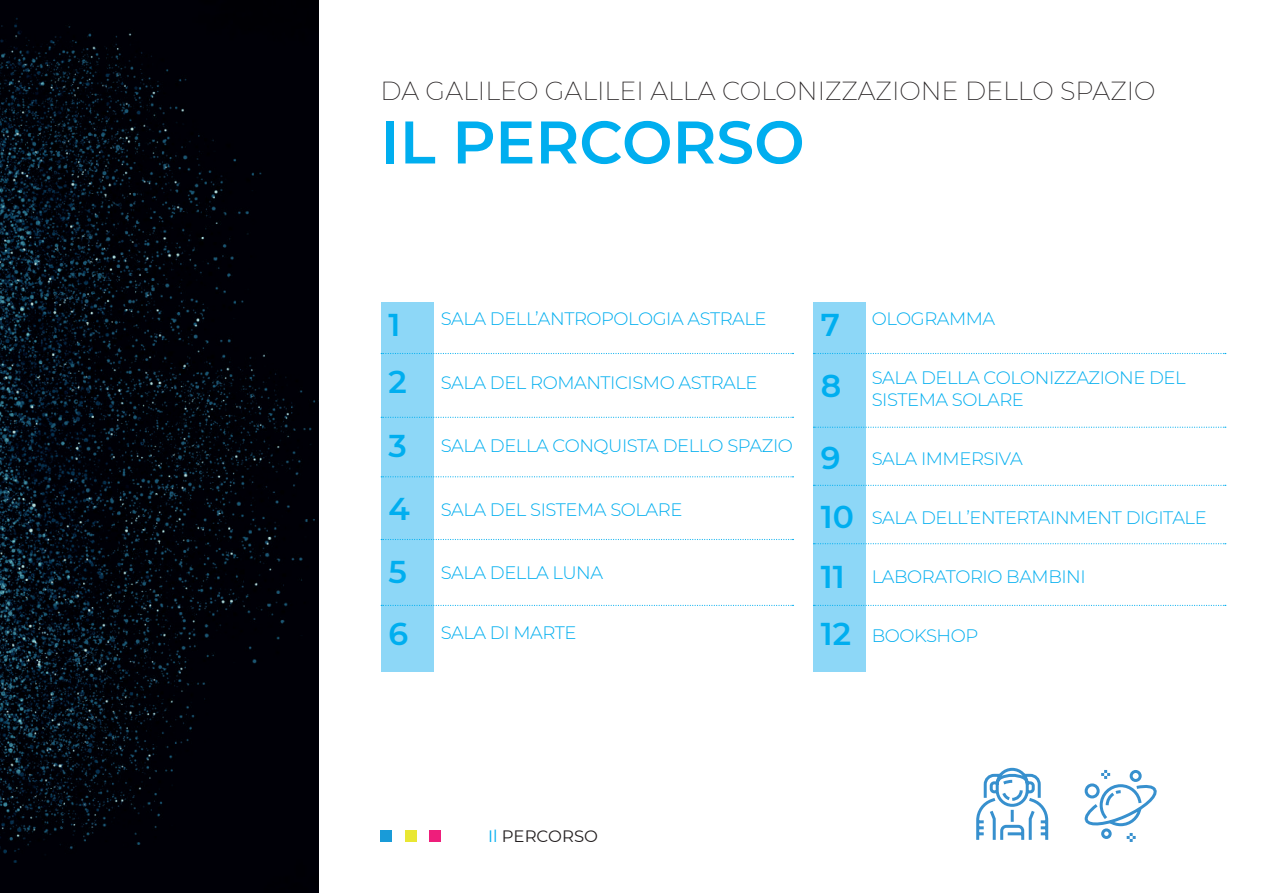
<style>
.page{position:relative;width:1263px;height:893px;background:#fff}
.page>*{position:absolute;margin:0;border:0;box-sizing:border-box;transform-origin:0 0}
.t1{font:600 60px "Montserrat";color:#00aeef}
.t2{font:600 31.5px "Montserrat";color:#00aeef}
.t3{font:200 25.5px "Montserrat";color:#231f20}
.t4{font:300 18px/21.6px "Montserrat";letter-spacing:-.025em;color:#00aeef}
.t5{font:16.5px "Montserrat";color:#231f20}
.s1{color:#fff}
.s2{color:#00aeef}
</style>
<div class="page">
<div style="left:429px;top:830px;width:12px;height:12px;background:#ee1e7b"></div>
<div style="left:405px;top:830px;width:11px;height:12px;background:#e9e733"></div>
<div style="left:381px;top:830px;width:11px;height:12px;background:#199bd8"></div>
<div style="left:381px;top:302px;width:53px;height:370px;background:#8dd7f7"></div>
<div style="left:813px;top:302px;width:53px;height:370px;background:#8dd7f7"></div>
<svg style="left:381px;top:353px;width:412px;height:1px"></svg>
<svg style="left:813px;top:353px;width:413px;height:1px"></svg>
<svg style="left:381px;top:417px;width:412px;height:1px"></svg>
<svg style="left:813px;top:427px;width:413px;height:1px"></svg>
<svg style="left:381px;top:539px;width:412px;height:1px"></svg>
<svg style="left:813px;top:543px;width:413px;height:1px"></svg>
<svg style="left:381px;top:605px;width:412px;height:1px"></svg>
<svg style="left:813px;top:605px;width:413px;height:1px"></svg>
<svg style="left:381px;top:476px;width:412px;height:1px"></svg>
<svg style="left:813px;top:485px;width:413px;height:1px"></svg>
<svg style="left:976px;top:767px;width:73px;height:73px"></svg>
<svg style="left:1084px;top:770px;width:73px;height:72px"></svg>
<img style="left:0;top:0;width:319px;height:893px">
<h3 class="t3" style="left:381px;top:74px;width:776px">DA GALILEO GALILEI ALLA COLONIZZAZIONE DELLO SPAZIO</h3>
<h1 class="t1" style="left:381px;top:100px;width:426px">IL PERCORSO</h1>
<p class="t4" style="left:441px;top:307px;width:327px">SALA DELL’ANTROPOLOGIA ASTRALE</p>
<h2 class="t2" style="left:388px;top:302px;width:14px">1</h2>
<h2 class="t2" style="left:821px;top:302px;width:21px">7</h2>
<h2 class="t2" style="left:388px;top:359px;width:20px">2</h2>
<h2 class="t2" style="left:821px;top:364px;width:22px">8</h2>
<h2 class="t2" style="left:388px;top:424px;width:20px">3</h2>
<p class="t4" style="left:441px;top:371px;width:318px">SALA DEL ROMANTICISMO ASTRALE</p>
<p class="t4" style="left:441px;top:434px;width:354px">SALA DELLA CONQUISTA DELLO SPAZIO</p>
<h2 class="t2" style="left:821px;top:435px;width:21px">9</h2>
<h2 class="t2" style="left:388px;top:486px;width:23px">4</h2>
<h2 class="t2" style="left:821px;top:494px;width:35px">10</h2>
<h2 class="t2" style="left:388px;top:549px;width:20px">5</h2>
<h2 class="t2" style="left:821px;top:554px;width:26px">11</h2>
<h2 class="t2" style="left:388px;top:611px;width:21px">6</h2>
<h2 class="t2" style="left:821px;top:611px;width:32px">12</h2>
<p class="t4" style="left:441px;top:498px;width:243px">SALA DEL SISTEMA SOLARE</p>
<p class="t4" style="left:441px;top:562px;width:164px">SALA DELLA LUNA</p>
<p class="t4" style="left:441px;top:621px;width:148px">SALA DI MARTE<span class="s1">F</span></p>
<p class="t4" style="left:872px;top:307px;width:125px">OLOGRAMMA</p>
<p class="t4" style="left:872px;top:366px;width:315px">SALA DELLA COLONIZZAZIONE DEL<br>SISTEMA SOLARE</p>
<p class="t4" style="left:872px;top:447px;width:152px">SALA IMMERSIVA</p>
<p class="t4" style="left:872px;top:506px;width:336px">SALA DELL’ENTERTAINMENT DIGITALE</p>
<p class="t4" style="left:872px;top:565px;width:216px">LABORATORIO BAMBINI</p>
<p class="t4" style="left:872px;top:624px;width:113px">BOOKSHOP<span class="s1">•</span></p>
<p class="t5" style="left:488px;top:825px;width:111px"><span class="s2">Il</span> PERCORSO</p>
</div>
